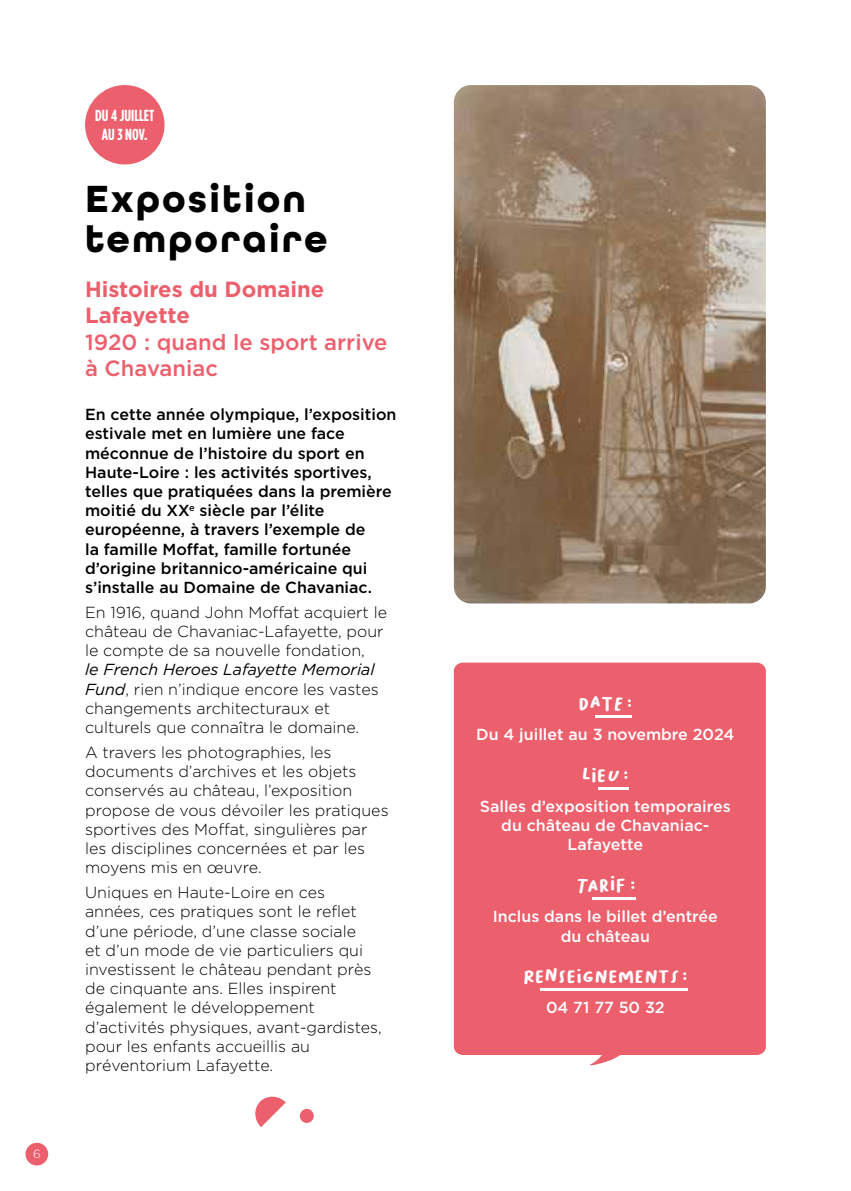
<style>
.page{position:relative;width:851px;height:1191px;background:#fff}
.page>*{position:absolute;margin:0;border:0;box-sizing:border-box;transform-origin:0 0}
.t1{font:700 40px/40px "All Round Gothic";letter-spacing:.05em;color:#000}
.t2{font:500 22px/26.4px "Gotham";color:#ec5f6c}
.t3{font:700 22px/26.4px "Gotham";color:#ec5f6c}
.t4{font:18px "Bakso Sapi";color:#fff}
.t5{font:300 16px/19.2px "Gotham";color:#000}
.t6{font:500 16px/19.2px "Gotham";color:#000}
.t7{font:500 16px/19.2px "Gotham";color:#fff;text-align:center}
.t8{font:700 16px/19.2px "Gotham Condensed";color:#fff;text-align:center}
.t9{font:300 12px "Gotham";color:#fff}
.s1{font-weight:400;font-style:italic}
.s2{font-style:italic}
</style>
<div class="page">
<div style="left:26px;top:1142px;width:22px;height:23px;background:#ec5f6c;border-radius:50%"></div>
<div style="left:454px;top:662px;width:311px;height:393px;background:#ec5f6c;border-radius:9px"></div>
<svg style="left:590px;top:1055px;width:31px;height:11px"></svg>
<img style="left:454px;top:85px;width:311px;height:518px">
<div style="left:85px;top:85px;width:79px;height:79px;background:#ec5f6c;border-radius:50%"></div>
<svg style="left:255px;top:1096px;width:31px;height:31px"></svg>
<div style="left:300px;top:1108px;width:14px;height:15px;background:#ec5f6c;border-radius:50%"></div>
<hr style="left:595px;top:715px;width:37px;height:2px;background:#fff">
<hr style="left:598px;top:787px;width:30px;height:2px;background:#fff">
<hr style="left:592px;top:897px;width:43px;height:2px;background:#fff">
<hr style="left:540px;top:988px;width:147px;height:3px;background:#fff">
<p class="t9" style="left:33px;top:1147px;width:9px">6</p>
<p class="t8" style="left:95px;top:105px;width:61px">DU 4 JUILLET<br>AU 3 NOV.</p>
<h1 class="t1" style="left:85px;top:179px;width:244px">Exposition temporaire</h1>
<h2 class="t3" style="left:85px;top:275px;width:240px">Histoires du Domaine<br>Lafayette</h2>
<h2 class="t2" style="left:85px;top:328px;width:304px">1920 : quand le sport arrive à Chavaniac</h2>
<p class="t6" style="left:85px;top:405px;width:313px">En cette année olympique, l’exposition estivale met en lumière une face méconnue de l’histoire du sport en Haute-Loire : les activités sportives, telles que pratiquées dans la première moitié du XX<sup>e</sup> siècle par l’élite européenne, à travers l’exemple de<br>la famille Moffat, famille fortunée d’origine britannico-américaine qui s’installe au Domaine de Chavaniac.</p>
<p class="t5" style="left:85px;top:602px;width:303px">En 1916, quand John Moffat acquiert le château de Chavaniac-Lafayette, pour le compte de sa nouvelle fondation,</p>
<p class="t5" style="left:85px;top:660px;width:295px"><span class="s1">le French Heroes Lafayette Memorial Fund</span>, rien n’indique encore les vastes changements architecturaux et culturels que connaîtra le domaine.</p>
<p class="t5" style="left:85px;top:742px;width:305px">A travers les photographies, les documents d’archives et les objets conservés au château, l’exposition propose de vous dévoiler les pratiques sportives des Moffat, singulières par les disciplines concernées et par les moyens mis en œuvre.</p>
<p class="t5" style="left:85px;top:882px;width:298px">Uniques en Haute-Loire en ces années, ces pratiques sont le reflet d’une période, d’une classe sociale<br>et d’un mode de vie particuliers qui investissent le château pendant près de cinquante ans. Elles inspirent également le développement d’activités physiques, avant-gardistes, pour les enfants accueillis au préventorium Lafayette.</p>
<p class="t4" style="left:578px;top:693px;width:55px">DAT<span class="s2">e</span> :</p>
<p class="t7" style="left:476px;top:724px;width:259px">Du 4 juillet au 3 novembre 2024</p>
<p class="t4" style="left:581px;top:765px;width:48px">LIE<span class="s2">u</span> :</p>
<p class="t7" style="left:480px;top:796px;width:252px">Salles d’exposition temporaires du château de Chavaniac-<br>Lafayette</p>
<p class="t4" style="left:575px;top:875px;width:62px"><span class="s2">t</span>ARIF :</p>
<p class="t7" style="left:492px;top:907px;width:226px">Inclus dans le billet d’entrée du château</p>
<p class="t4" style="left:523px;top:966px;width:166px">RENSEIGNEMENT<span class="s2">S</span> :</p>
<p class="t7" style="left:546px;top:998px;width:120px">04 71 77 50 32</p>
</div>
